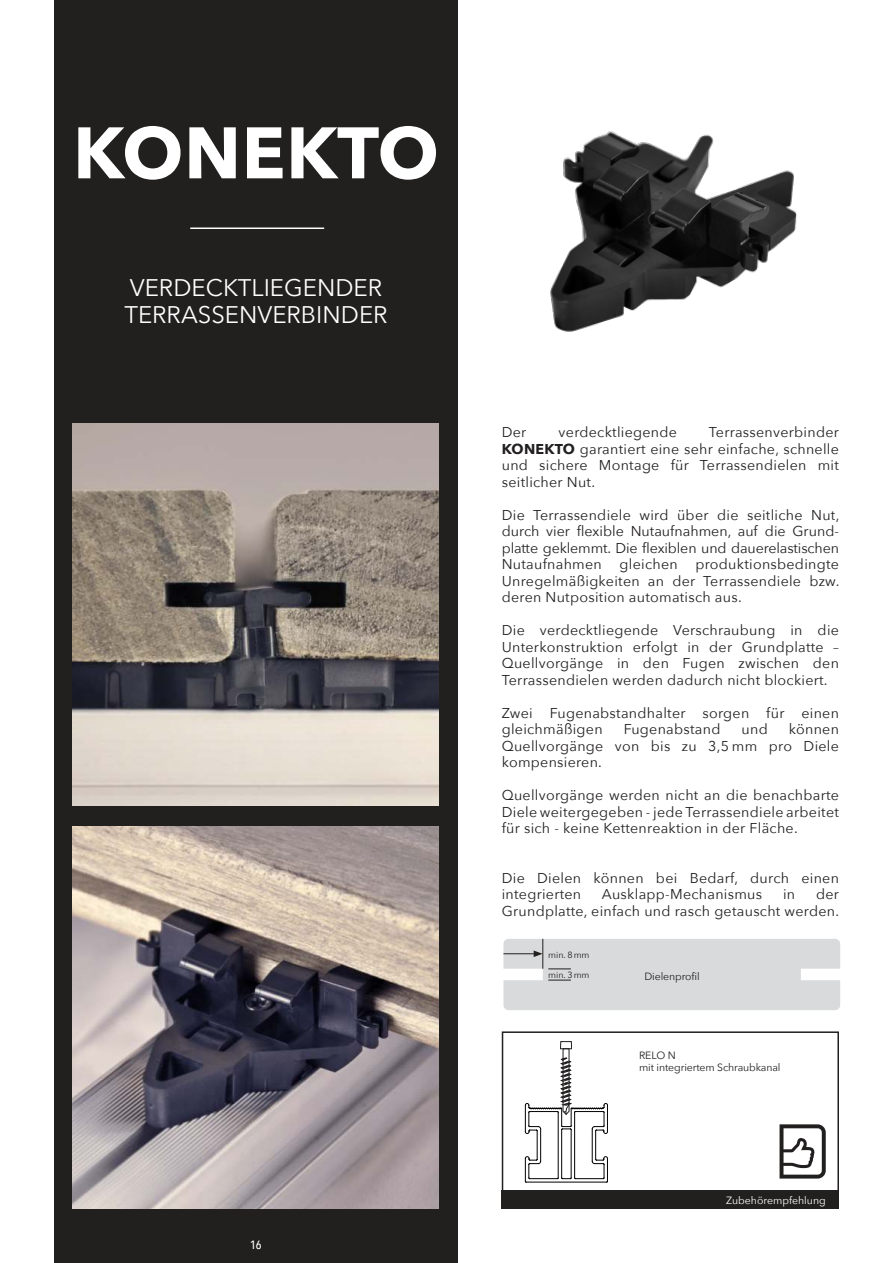
<style>
.page{position:relative;width:893px;height:1263px;background:#fff}
.page>*{position:absolute;margin:0;border:0;box-sizing:border-box;transform-origin:0 0}
.t1{font:700 72px "Avenir Next";letter-spacing:.005em;color:#fff}
.t2{font:24px/27px "Avenir Next";color:#fff}
.t3{font:14.25px/16.5px "Avenir Next";letter-spacing:.02em;color:#221f1f;text-align:justify}
.t4{font:500 12px "Avenir Next Condensed";color:#fff}
.t5{font:10.5px/12.6px "Avenir Next";letter-spacing:-.01em;color:#221f1f}
.t6{font:10.5px "Avenir Next";color:#fff}
.t7{font:9px "Avenir Next";letter-spacing:-.01em;color:#221f1f}
.s1{font-weight:700}
</style>
<div class="page">
<div style="left:54px;top:0;width:404px;height:1263px;background:#221f1f"></div>
<hr style="left:191px;top:227px;width:133px;height:2px;background:#fff">
<img style="left:73px;top:423px;width:365px;height:383px">
<img style="left:73px;top:826px;width:365px;height:383px">
<img style="left:550px;top:131px;width:247px;height:201px">
<div style="left:503px;top:939px;width:337px;height:71px;background:#d9dadc"></div>
<div style="left:502px;top:1031px;width:337px;height:178px;border:2px solid #221f1f"></div>
<svg style="left:779px;top:1124px;width:47px;height:54px"></svg>
<div style="left:502px;top:1191px;width:337px;height:18px;background:#221f1f"></div>
<div style="left:560px;top:1041px;width:12px;height:8px;border:1px solid #221f1f"></div>
<hr style="left:526px;top:1182px;width:81px;height:1px;background:#000">
<svg style="left:525px;top:1048px;width:83px;height:134px"></svg>
<h1 class="t1" style="left:73px;top:111px;width:367px">KONEKTO</h1>
<h2 class="t2" style="left:124px;top:275px;width:265px">VERDECKTLIEGENDER<br>TERRASSENVERBINDER</h2>
<p class="t4" style="left:250px;top:1237px;width:13px">16</p>
<p class="t3" style="left:502px;top:424px;width:339px;text-indent:207px">Terrassenverbinder <span class="s1">KONEKTO</span> garantiert eine sehr einfache, schnelle und sichere Montage für Terrassendielen mit seitlicher Nut.</p>
<p class="t3" style="left:502px;top:507px;width:339px">Die Terrassendiele wird über die seitliche Nut, durch vier flexible Nutaufnahmen, auf die Grund&shy;platte geklemmt. Die flexiblen und dauerelastischen Nutaufnahmen gleichen produktionsbedingte Unregelmäßigkeiten an der Terrassendiele bzw. deren Nutposition automatisch aus.</p>
<p class="t3" style="left:502px;top:622px;width:339px">Die verdecktliegende Verschraubung in die Unterkonstruktion erfolgt in der Grundplatte – Quellvorgänge in den Fugen zwischen den Terrassendielen werden dadurch nicht blockiert.</p>
<p class="t3" style="left:502px;top:705px;width:339px">Zwei Fugenabstandhalter sorgen für einen gleichmäßigen</p>
<p class="t3" style="left:502px;top:424px;width:26px">Der</p>
<p class="t3" style="left:559px;top:424px;width:120px">verdecktliegende</p>
<p class="t3" style="left:502px;top:721px;width:339px;text-indent:287px">können Quellvorgänge von bis zu 3,5 mm pro Diele kompensieren.</p>
<p class="t3" style="left:502px;top:787px;width:339px">Quellvorgänge werden nicht an die benachbarte Diele weitergegeben - jede Terrassendiele arbeitet für sich - keine Kettenreaktion in der Fläche.</p>
<p class="t3" style="left:502px;top:870px;width:339px">Die Dielen können bei Bedarf, durch einen integrierten</p>
<p class="t3" style="left:624px;top:721px;width:98px">Fugenabstand</p>
<p class="t3" style="left:742px;top:721px;width:28px">und</p>
<p class="t3" style="left:502px;top:886px;width:339px;text-align:right">der<br>Grundplatte, einfach und rasch getauscht werden.</p>
<p class="t3" style="left:602px;top:886px;width:162px">Ausklapp-Mechanismus</p>
<p class="t3" style="left:783px;top:886px;width:14px">in</p>
<p class="t7" style="left:548px;top:947px;width:43px">min. 8 mm</p>
<p class="t7" style="left:548px;top:970px;width:43px">min. 3 mm</p>
<p class="t5" style="left:644px;top:970px;width:57px">Dielenprofil</p>
<p class="t5" style="left:639px;top:1049px;width:143px">RELO N<br>mit integriertem Schraubkanal</p>
<p class="t6" style="left:726px;top:1194px;width:101px">Zubehörempfehlung</p>
</div>
